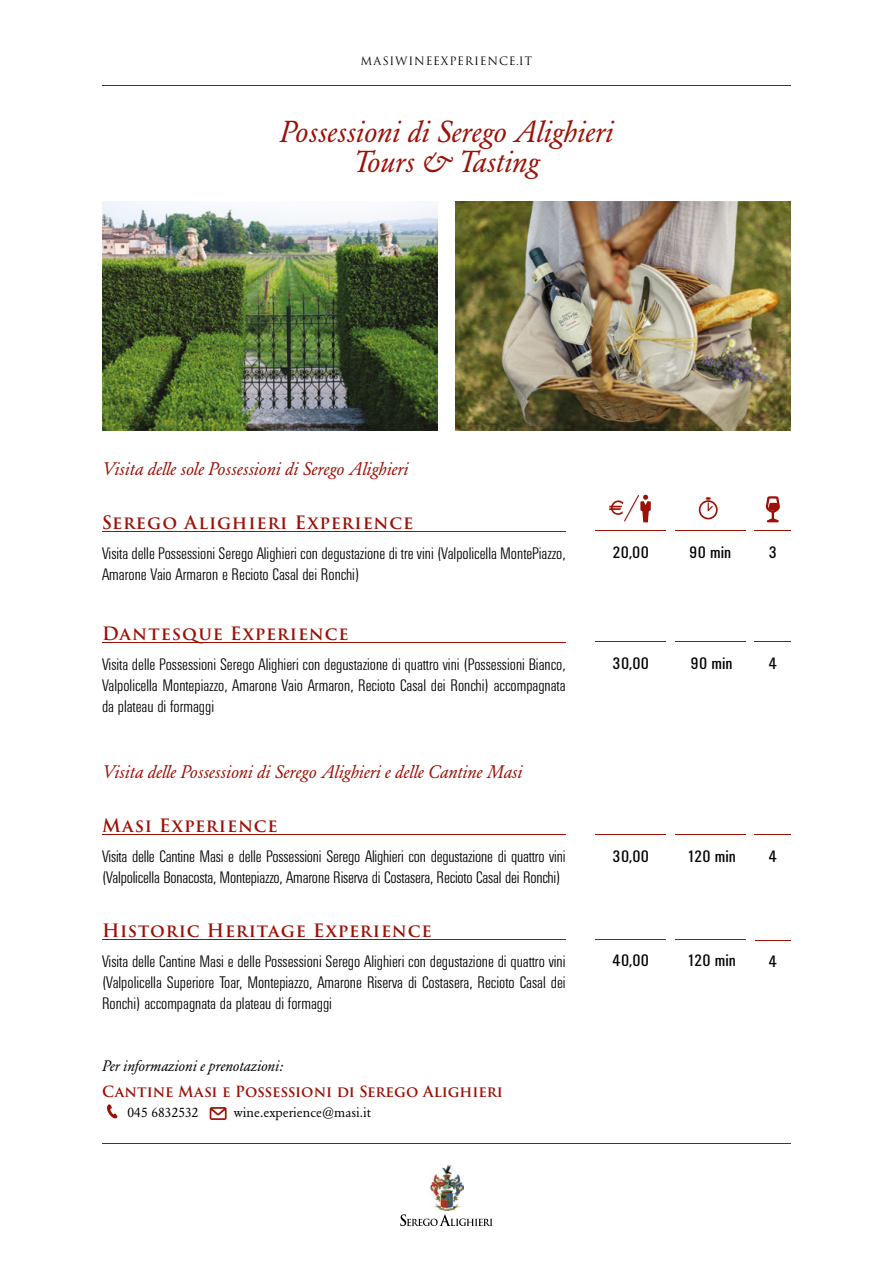
<style>
.page{position:relative;width:893px;height:1263px;background:#fff}
.page>*{position:absolute;margin:0;border:0;box-sizing:border-box;transform-origin:0 0}
.t1{font:italic 30px/30px "Garamond BE";color:#9c1006;text-align:center}
.t2{font:italic 18px "Garamond BE";color:#9c1006}
.t3{font:600 18px "Trajan Pro 3";letter-spacing:.04em;color:#9c1006}
.t4{font:300 16.5px/21px "Univers Condensed BQ";color:#000}
.t5{font:16.5px "Univers Condensed BQ";color:#000}
.t6{font:600 15px "Trajan Pro 3";letter-spacing:-.005em;color:#9c1006}
.t7{font:italic 15px "Garamond BE";color:#000}
.t8{font:13.5px "Garamond BE";color:#000}
.t9{font:11.25px "Trajan Pro 3";letter-spacing:.075em;color:#000}
</style>
<div class="page">
<hr style="left:102px;top:85px;width:689px;height:1px;background:#9c1006">
<hr style="left:102px;top:1144px;width:689px;height:1px;background:#9c1006">
<img style="left:430px;top:1165px;width:33px;height:45px">
<svg style="left:400px;top:1214px;width:93px;height:12px"></svg>
<hr style="left:595px;top:642px;width:71px;height:1px;background:#9c1006">
<hr style="left:675px;top:642px;width:71px;height:1px;background:#9c1006">
<hr style="left:755px;top:642px;width:36px;height:1px;background:#9c1006">
<svg style="left:699px;top:497px;width:19px;height:22px"></svg>
<hr style="left:595px;top:531px;width:71px;height:1px;background:#9c1006">
<hr style="left:675px;top:531px;width:71px;height:1px;background:#9c1006">
<svg style="left:609px;top:495px;width:42px;height:27px"></svg>
<hr style="left:755px;top:531px;width:36px;height:1px;background:#9c1006">
<svg style="left:766px;top:496px;width:14px;height:26px"></svg>
<img style="left:455px;top:202px;width:336px;height:228px">
<img style="left:102px;top:202px;width:336px;height:228px">
<hr style="left:595px;top:834px;width:71px;height:1px;background:#9c1006">
<hr style="left:675px;top:834px;width:71px;height:1px;background:#9c1006">
<hr style="left:755px;top:834px;width:36px;height:1px;background:#9c1006">
<hr style="left:595px;top:939px;width:71px;height:1px;background:#9c1006">
<hr style="left:675px;top:939px;width:71px;height:1px;background:#9c1006">
<hr style="left:755px;top:940px;width:36px;height:1px;background:#9c1006">
<hr style="left:102px;top:531px;width:464px;height:1px;background:#9c1006">
<hr style="left:102px;top:642px;width:464px;height:1px;background:#9c1006">
<hr style="left:102px;top:834px;width:464px;height:1px;background:#9c1006">
<hr style="left:102px;top:939px;width:464px;height:1px;background:#9c1006">
<svg style="left:107px;top:1104px;width:11px;height:14px"></svg>
<svg style="left:210px;top:1107px;width:17px;height:13px"></svg>
<p class="t9" style="left:361px;top:53px;width:173px">MASIWINEEXPERIENCE.IT</p>
<h1 class="t1" style="left:280px;top:116px;width:335px">Possessioni di Serego Alighieri<br>Tours &amp; Tasting</h1>
<p class="t2" style="left:102px;top:458px;width:308px">Visita delle sole Possessioni di Serego Alighieri</p>
<p class="t3" style="left:102px;top:509px;width:313px">Serego Alighieri Experience</p>
<p class="t4" style="left:102px;top:543px;width:465px">Visita delle Possessioni Serego Alighieri con degustazione di tre vini (Valpolicella MontePiazzo,<br>Amarone Vaio Armaron e Recioto Casal dei Ronchi)</p>
<p class="t3" style="left:102px;top:620px;width:248px">Dantesque Experience</p>
<p class="t4" style="left:102px;top:654px;width:465px;text-align:justify">Visita delle Possessioni Serego Alighieri con degustazione di quattro vini (Possessioni Bianco, Valpolicella Montepiazzo, Amarone Vaio Armaron, Recioto Casal dei Ronchi) accompagnata da plateau di formaggi</p>
<p class="t2" style="left:102px;top:761px;width:422px">Visita delle Possessioni di Serego Alighieri e delle Cantine Masi</p>
<p class="t3" style="left:102px;top:812px;width:177px">Masi Experience</p>
<p class="t4" style="left:102px;top:846px;width:465px">Visita delle Cantine Masi e delle Possessioni Serego Alighieri con degustazione di quattro vini (Valpolicella Bonacosta, Montepiazzo, Amarone Riserva di Costasera, Recioto Casal dei Ronchi)</p>
<p class="t3" style="left:102px;top:917px;width:331px">Historic Heritage Experience</p>
<p class="t4" style="left:102px;top:951px;width:465px;text-align:justify">Visita delle Cantine Masi e delle Possessioni Serego Alighieri con degustazione di quattro vini (Valpolicella Superiore Toar, Montepiazzo, Amarone Riserva di Costasera, Recioto Casal dei Ronchi) accompagnata da plateau di formaggi</p>
<p class="t7" style="left:102px;top:1057px;width:183px">Per informazioni e prenotazioni:</p>
<p class="t6" style="left:102px;top:1081px;width:402px">Cantine Masi e Possessioni di Serego Alighieri</p>
<p class="t8" style="left:128px;top:1104px;width:73px">045 6832532</p>
<p class="t8" style="left:234px;top:1104px;width:139px">wine.experience@masi.it</p>
<p class="t5" style="left:613px;top:543px;width:38px">20,00</p>
<p class="t5" style="left:689px;top:543px;width:44px">90 min</p>
<p class="t5" style="left:769px;top:543px;width:10px">3</p>
<p class="t5" style="left:612px;top:654px;width:38px">30,00</p>
<p class="t5" style="left:691px;top:654px;width:44px">90 min</p>
<p class="t5" style="left:769px;top:654px;width:10px">4</p>
<p class="t5" style="left:612px;top:847px;width:38px">30,00</p>
<p class="t5" style="left:687px;top:847px;width:50px">120 min</p>
<p class="t5" style="left:769px;top:847px;width:10px">4</p>
<p class="t5" style="left:612px;top:951px;width:38px">40,00</p>
<p class="t5" style="left:687px;top:951px;width:50px">120 min</p>
<p class="t5" style="left:769px;top:952px;width:10px">4</p>
</div>
